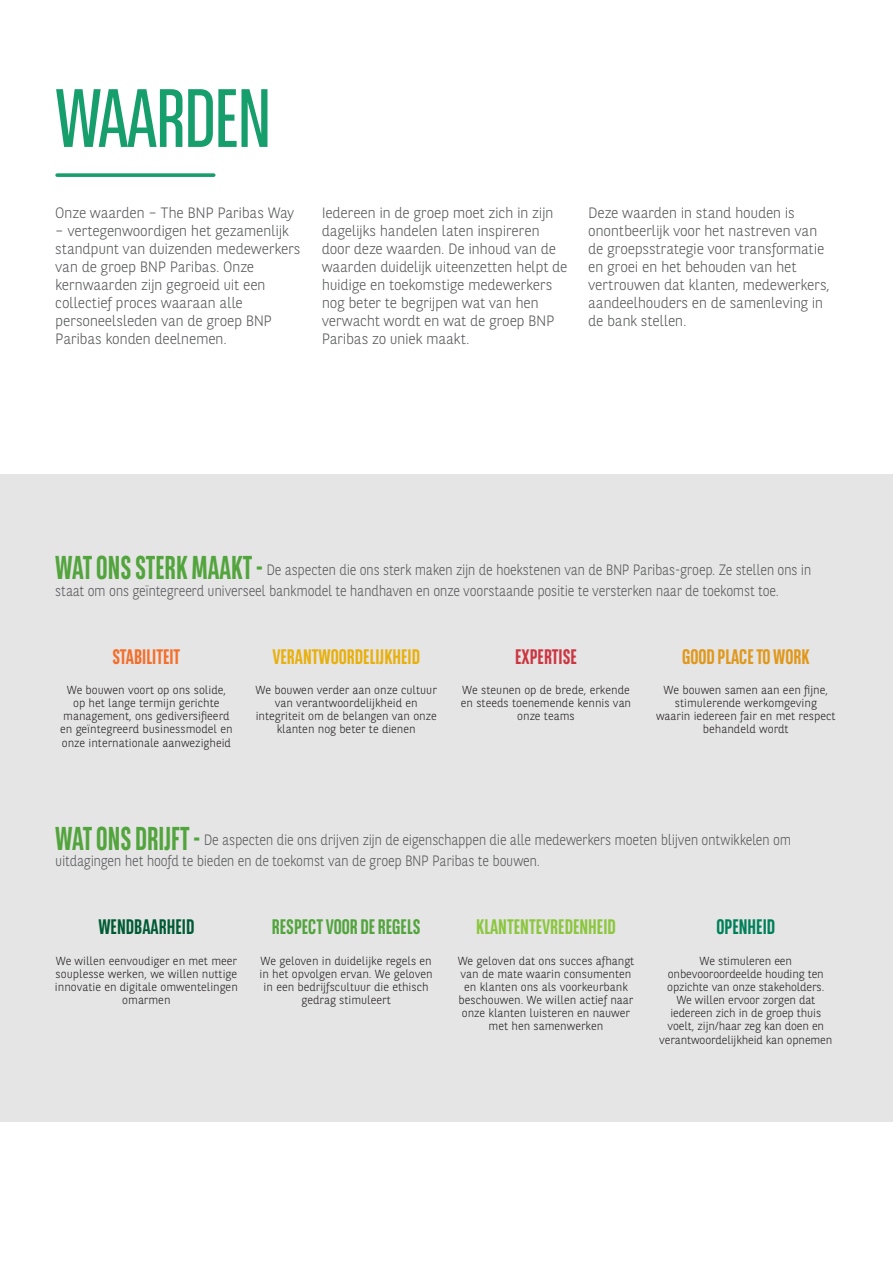
<style>
.page{position:relative;width:893px;height:1263px;background:#fff}
.page>*{position:absolute;margin:0;border:0;box-sizing:border-box;transform-origin:0 0}
.t1{font:82.5px "BNPP Sans Condensed";letter-spacing:-.02em;color:#179e6d}
.t2{font:700 21px "BNPP Sans Condensed";color:#e8b00e}
.t3{font:700 21px "BNPP Sans Condensed";color:#52a43d}
.t4{font:700 21px "BNPP Sans Condensed";color:#8bc63e}
.t5{font:700 21px "BNPP Sans Condensed";color:#e0981c}
.t6{font:700 21px "BNPP Sans Condensed";color:#005b35}
.t7{font:700 21px "BNPP Sans Condensed";color:#f36e2a}
.t8{font:700 21px "BNPP Sans Condensed";color:#cc3641}
.t9{font:700 21px "BNPP Sans Condensed";color:#008059}
.t10{font:300 15px/18px "BNPP Sans";letter-spacing:-.015em;color:#57585a}
.t11{font:300 15px/21px "BNPP Sans";letter-spacing:-.015em;color:#57585a;scale:.91 1}
.t12{font:300 11.7px/13.2px "BNPP Sans";color:#231f20;text-align:center}
.s1{font-family:"BNPP Sans Condensed";font-weight:700;font-size:33px;color:#52a43d}
</style>
<div class="page">
<div style="left:0;top:474px;width:893px;height:648px;background:#e5e5e5"></div>
<svg style="left:57px;top:173px;width:157px;height:4px"></svg>
<h1 class="t1" style="left:55px;top:74px;width:218px">WAARDEN</h1>
<p class="t10" style="left:55px;top:203px;width:241px">Onze waarden – The BNP Paribas Way</p>
<p class="t10" style="left:55px;top:221px;width:247px">– vertegenwoordigen het gezamenlijk standpunt van duizenden medewerkers van de groep BNP Paribas. Onze kernwaarden zijn gegroeid uit een collectief proces waaraan alle personeelsleden van de groep BNP Paribas konden deelnemen.</p>
<p class="t10" style="left:322px;top:203px;width:247px">Iedereen in de groep moet zich in zijn dagelijks handelen laten inspireren door deze waarden. De inhoud van de waarden duidelijk uiteenzetten helpt de huidige en toekomstige medewerkers nog beter te begrijpen wat van hen verwacht wordt en wat de groep BNP Paribas zo uniek maakt.</p>
<p class="t10" style="left:588px;top:203px;width:243px">Deze waarden in stand houden is onontbeerlijk voor het nastreven van de groepsstrategie voor transformatie en groei en het behouden van het vertrouwen dat klanten, medewerkers, aandeelhouders en de samenleving in de bank stellen.</p>
<p class="t11" style="left:55px;top:558px;width:832px"><span class="s1">WAT ONS STERK MAAKT -</span> De aspecten die ons sterk maken zijn de hoekstenen van de BNP Paribas-groep. Ze stellen ons in staat om ons geïntegreerd universeel bankmodel te handhaven en onze voorstaande positie te versterken naar de toekomst toe.</p>
<h2 class="t7" style="left:112px;top:645px;width:69px">STABILITEIT</h2>
<h2 class="t2" style="left:272px;top:645px;width:149px">VERANTWOORDELIJKHEID</h2>
<h2 class="t8" style="left:515px;top:645px;width:63px">EXPERTISE</h2>
<h2 class="t5" style="left:682px;top:645px;width:129px">GOOD PLACE TO WORK</h2>
<p class="t12" style="left:461px;top:683px;width:172px">We steunen op de brede, erkende en steeds toenemende kennis van onze teams</p>
<p class="t12" style="left:656px;top:683px;width:181px">We bouwen samen aan een fijne, stimulerende werkomgeving<br>waarin iedereen fair en met respect behandeld wordt</p>
<p class="t12" style="left:60px;top:683px;width:174px">We bouwen voort op ons solide, op het lange termijn gerichte management, ons gediversifieerd en geïntegreerd businessmodel en onze internationale aanwezigheid</p>
<p class="t12" style="left:255px;top:683px;width:183px">We bouwen verder aan onze cultuur van verantwoordelijkheid en integriteit om de belangen van onze klanten nog beter te dienen</p>
<p class="t11" style="left:55px;top:829px;width:810px"><span class="s1">WAT ONS DRIJFT -</span> De aspecten die ons drijven zijn de eigenschappen die alle medewerkers moeten blijven ontwikkelen om uitdagingen het hoofd te bieden en de toekomst van de groep BNP Paribas te bouwen.</p>
<h2 class="t6" style="left:98px;top:916px;width:97px">WENDBAARHEID</h2>
<h2 class="t3" style="left:272px;top:916px;width:150px">RESPECT VOOR DE REGELS</h2>
<h2 class="t4" style="left:476px;top:916px;width:141px">KLANTENTEVREDENHEID</h2>
<h2 class="t9" style="left:716px;top:916px;width:60px">OPENHEID</h2>
<p class="t12" style="left:458px;top:953px;width:178px">We geloven dat ons succes afhangt van de mate waarin consumenten en klanten ons als voorkeurbank beschouwen. We willen actief naar onze klanten luisteren en nauwer met hen samenwerken</p>
<p class="t12" style="left:659px;top:953px;width:175px">We stimuleren een onbevooroordeelde houding ten opzichte van onze stakeholders.<br>We willen ervoor zorgen dat iedereen zich in de groep thuis voelt, zijn/haar zeg kan doen en verantwoordelijkheid kan opnemen</p>
<p class="t12" style="left:55px;top:953px;width:184px">We willen eenvoudiger en met meer souplesse werken, we willen nuttige innovatie en digitale omwentelingen omarmen</p>
<p class="t12" style="left:260px;top:953px;width:175px">We geloven in duidelijke regels en in het opvolgen ervan. We geloven in een bedrijfscultuur die ethisch gedrag stimuleert</p>
</div>
